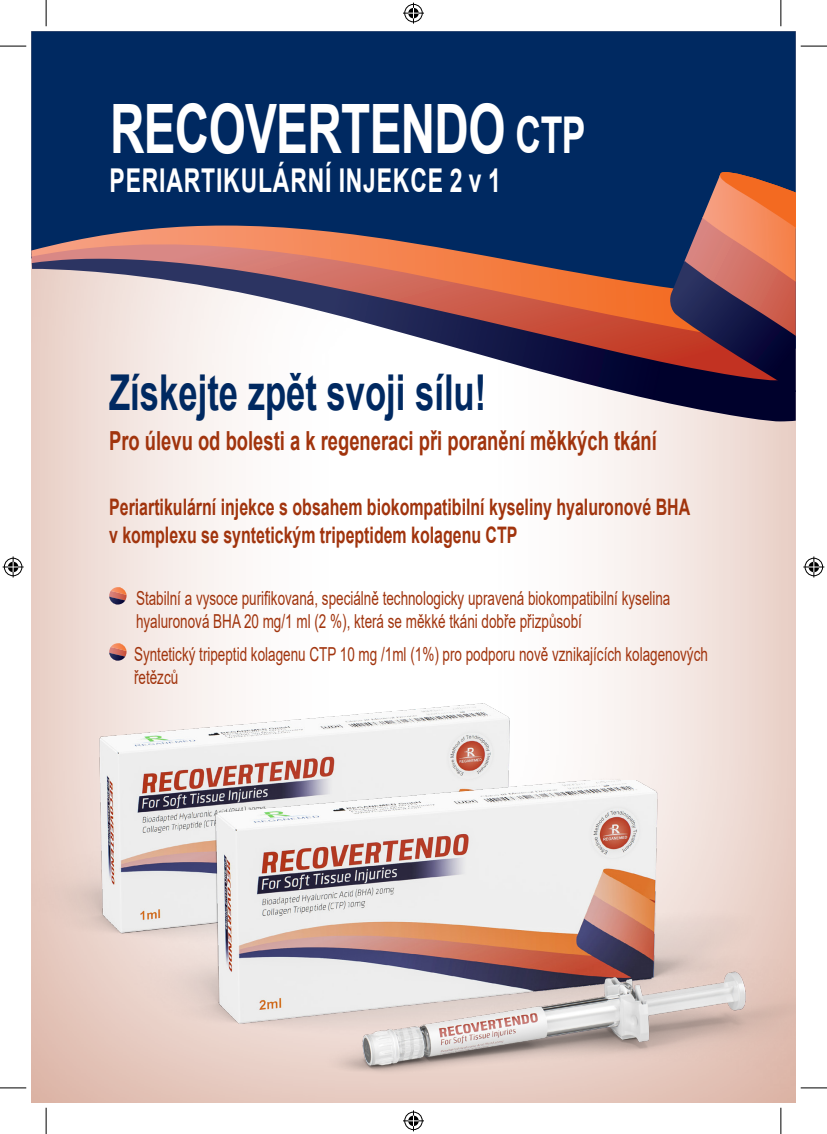
<style>
.page{position:relative;width:827px;height:1134px;background:#fff}
.page>*{position:absolute;margin:0;border:0;box-sizing:border-box;transform-origin:0 0}
.t1{font:700 68.25px "Arial";letter-spacing:-.015em;color:#fff;scale:.7 1}
.t2{font:700 49.35px "Arial";color:#002961;scale:.7 1}
.t3{font:700 32.9px "Arial";letter-spacing:.035em;color:#fff;scale:.7 1}
.t4{font:700 26.25px "Arial";color:#a1340d;scale:.7 1}
.t5{font:700 22.75px/27.3px "Arial";color:#a1340d;scale:.7 1}
.t6{font:19.25px/23.1px "Arial";color:#a1340d;scale:.7 1}
.s1{font-size:50.75px}
</style>
<div class="page">
<div style="left:31px;top:31px;width:764px;height:1072px;background:#a1340d;opacity:.5"></div>
<div style="left:31px;top:31px;width:764px;height:192px;background:#002961"></div>
<svg style="left:32px;top:333px;width:763px;height:88px"></svg>
<svg style="left:31px;top:223px;width:637px;height:110px;background:#9e7576"></svg>
<svg style="left:668px;top:172px;width:127px;height:220px;background:#7b464d"></svg>
<svg style="left:109px;top:587px;width:17px;height:18px"></svg>
<svg style="left:109px;top:643px;width:17px;height:18px"></svg>
<img style="left:31px;top:703px;width:600px;height:247px">
<img style="left:77px;top:775px;width:709px;height:265px">
<img style="left:79px;top:780px;width:707px;height:261px">
<img style="left:305px;top:952px;width:490px;height:138px">
<svg style="left:0;top:46px;width:26px;height:1px"></svg>
<svg style="left:800px;top:46px;width:26px;height:1px"></svg>
<svg style="left:0;top:1088px;width:26px;height:1px"></svg>
<svg style="left:800px;top:1088px;width:26px;height:1px"></svg>
<svg style="left:46px;top:0;width:1px;height:26px"></svg>
<svg style="left:46px;top:1108px;width:1px;height:26px"></svg>
<svg style="left:780px;top:0;width:1px;height:26px"></svg>
<svg style="left:780px;top:1108px;width:1px;height:26px"></svg>
<svg style="left:403px;top:3px;width:21px;height:21px"></svg>
<svg style="left:403px;top:1110px;width:21px;height:21px"></svg>
<svg style="left:3px;top:556px;width:21px;height:21px"></svg>
<svg style="left:803px;top:556px;width:21px;height:21px"></svg>
<h1 class="t1" style="left:110px;top:81px;width:680px">RECOVERTENDO <span class="s1">CTP</span></h1>
<h3 class="t3" style="left:109px;top:157px;width:560px">PERIARTIKULÁRNÍ INJEKCE 2 v 1</h3>
<h2 class="t2" style="left:109px;top:358px;width:540px">Získejte zpět svoji sílu!</h2>
<h3 class="t4" style="left:109px;top:422px;width:783px">Pro úlevu od bolesti a k regeneraci při poranění měkkých tkání</h3>
<p class="t5" style="left:109px;top:494px;width:831px">Periartikulární injekce s obsahem biokompatibilní kyseliny hyaluronové BHA v komplexu se syntetickým tripeptidem kolagenu CTP</p>
<p class="t6" style="left:136px;top:586px;width:764px">Stabilní a vysoce purifikovaná, speciálně technologicky upravená biokompatibilní kyselina hyaluronová BHA 20 mg/1 ml (2 %), která se měkké tkáni dobře přizpůsobí</p>
<p class="t6" style="left:134px;top:642px;width:821px">Syntetický tripeptid kolagenu CTP 10 mg /1ml (1%) pro podporu nově vznikajících kolagenových řetězců</p>
</div>
